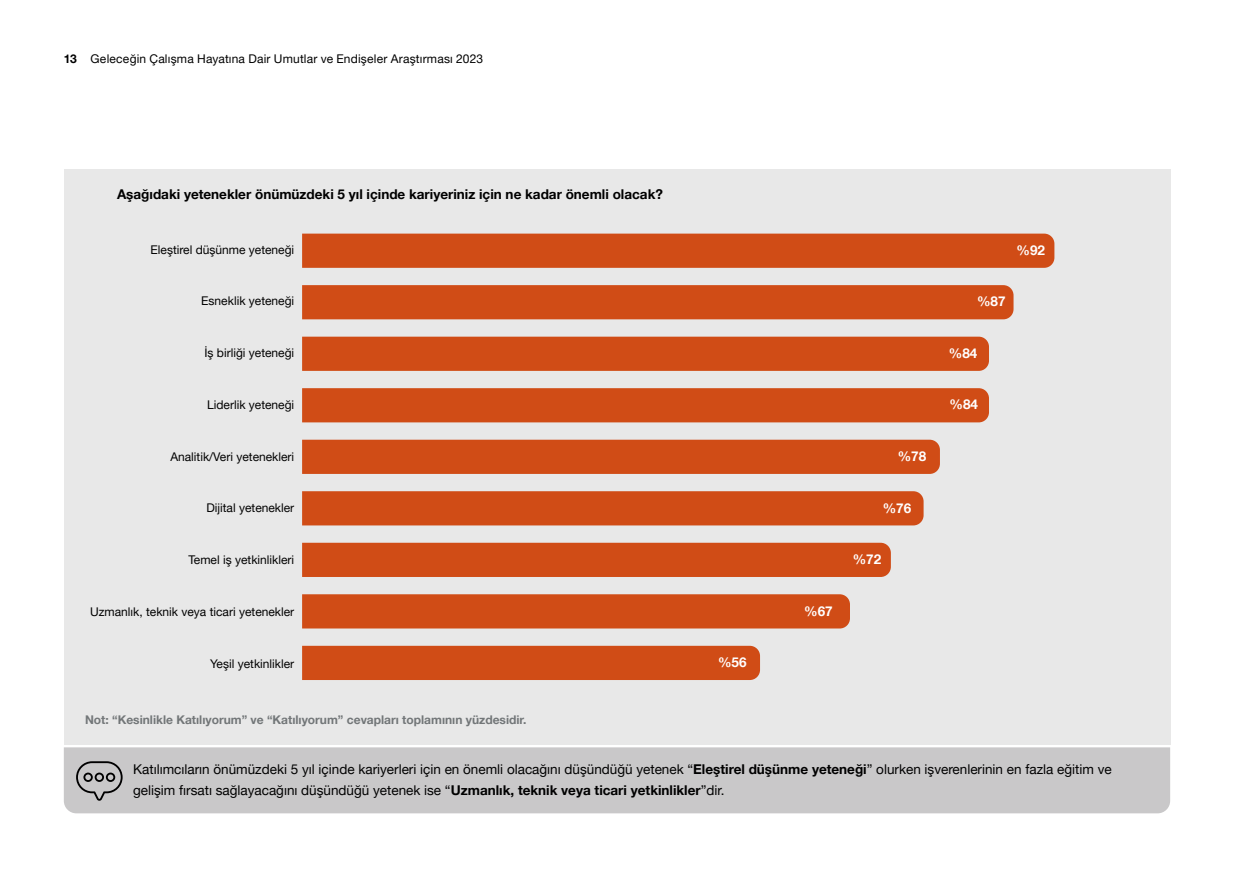
<style>
.page{position:relative;width:1234px;height:893px;background:#fff}
.page>*{position:absolute;margin:0;border:0;box-sizing:border-box;transform-origin:0 0}
.t1{font:13.5px/21px "Helvetica Neue LT Pro";color:#000}
.t2{font:700 13.5px "Helvetica Neue LT Pro";color:#000}
.t3{font:700 13.5px "Helvetica Neue LT Com";color:#fff}
.t4{font:12px "Helvetica Neue LT Pro";color:#000}
.t5{font:700 12px "Helvetica Neue LT Pro";color:#727678}
.s1{font-weight:700}
</style>
<div class="page">
<div style="left:64px;top:747px;width:1105px;height:66px;background:#c9c8c9"></div>
<svg style="left:76px;top:761px;width:47px;height:40px;background:#a09fa0"></svg>
<div style="left:64px;top:169px;width:1105px;height:575px;background:#e8e8e8"></div>
<div style="left:302px;top:234px;width:752px;height:34px;background:#d04c16"></div>
<div style="left:302px;top:285px;width:711px;height:34px;background:#d04c16"></div>
<div style="left:302px;top:337px;width:686px;height:34px;background:#d04c16"></div>
<div style="left:302px;top:388px;width:686px;height:34px;background:#d04c16"></div>
<div style="left:302px;top:440px;width:637px;height:34px;background:#d04c16"></div>
<div style="left:302px;top:491px;width:621px;height:34px;background:#d04c16"></div>
<div style="left:302px;top:543px;width:588px;height:34px;background:#d04c16"></div>
<div style="left:302px;top:594px;width:547px;height:34px;background:#d04c16"></div>
<div style="left:302px;top:646px;width:457px;height:34px;background:#d04c16"></div>
<p class="t4" style="left:64px;top:52px;width:421px"><span class="s1">13</span> Geleceğin Çalışma Hayatına Dair Umutlar ve Endişeler Araştırması 2023</p>
<p class="t2" style="left:117px;top:186px;width:547px">Aşağıdaki yetenekler önümüzdeki 5 yıl içinde kariyeriniz için ne kadar önemli olacak?</p>
<p class="t4" style="left:150px;top:242px;width:145px">Eleştirel düşünme yeteneği</p>
<p class="t3" style="left:1016px;top:242px;width:30px">%92</p>
<p class="t4" style="left:201px;top:294px;width:94px">Esneklik yeteneği</p>
<p class="t4" style="left:204px;top:346px;width:91px">İş birliği yeteneği</p>
<p class="t3" style="left:976px;top:293px;width:30px">%87</p>
<p class="t3" style="left:948px;top:345px;width:30px">%84</p>
<p class="t4" style="left:207px;top:397px;width:89px">Liderlik yeteneği</p>
<p class="t3" style="left:949px;top:396px;width:30px">%84</p>
<p class="t4" style="left:170px;top:449px;width:125px">Analitik/Veri yetenekleri</p>
<p class="t3" style="left:897px;top:448px;width:30px">%78</p>
<p class="t4" style="left:206px;top:501px;width:89px">Dijital yetenekler</p>
<p class="t3" style="left:882px;top:499px;width:30px">%76</p>
<p class="t4" style="left:188px;top:552px;width:107px">Temel iş yetkinlikleri</p>
<p class="t3" style="left:852px;top:551px;width:30px">%72</p>
<p class="t4" style="left:90px;top:604px;width:206px">Uzmanlık, teknik veya ticari yetenekler</p>
<p class="t3" style="left:804px;top:602px;width:30px">%67</p>
<p class="t4" style="left:210px;top:656px;width:85px">Yeşil yetkinlikler</p>
<p class="t3" style="left:718px;top:654px;width:30px">%56</p>
<p class="t5" style="left:85px;top:712px;width:443px">Not: “Kesinlikle Katılıyorum” ve “Katılıyorum” cevapları toplamının yüzdesidir.</p>
<p class="t1" style="left:133px;top:758px;width:979px">Katılımcıların önümüzdeki 5 yıl içinde kariyerleri için en önemli olacağını düşündüğü yetenek “<span class="s1">Eleştirel düşünme yeteneği</span>” olurken işverenlerinin en fazla eğitim ve gelişim fırsatı sağlayacağını düşündüğü yetenek ise “<span class="s1">Uzmanlık, teknik veya ticari yetkinlikler</span>”dir.</p>
</div>
